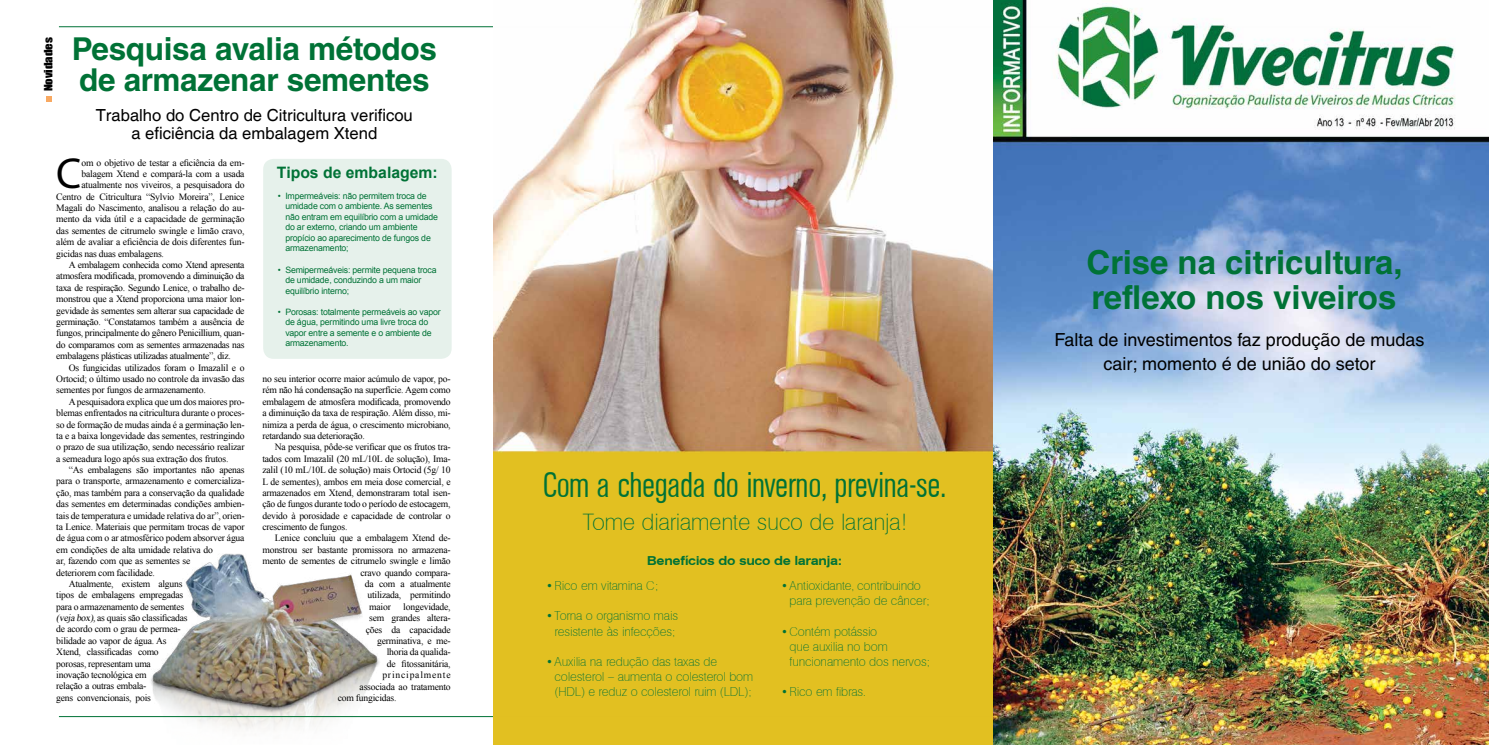
<style>
.page{position:relative;width:1489px;height:745px;background:#fff}
.page>*{position:absolute;margin:0;border:0;box-sizing:border-box;transform-origin:0 0}
.t1{font:43.4px "Myriad Pro";color:#000}
.t2{font:35.44px "Agent C Light Normal";color:#007236}
.t3{font:700 32.9px/35px "Helvetica LT Std";color:#007236}
.t4{font:700 31.5px/31.5px "Helvetica LT Std";letter-spacing:-.01em;color:#007236}
.t5{font:23.19px "Agent Light DB Normal";color:#007236}
.t6{font:18.03px/23.9px "Helvetica LT Std";color:#000;text-align:center}
.t7{font:16.62px/17.5px "Helvetica";color:#000;text-align:center}
.t8{font:700 15.75px "Arial";color:#007236}
.t9{font:12.69px/15.2px "Agent Light DB Normal";color:#007236}
.t10{font:12.69px "Agent Ext Med DB Normal";color:#007236}
.t11{font:10.5px "Impact";color:#000;scale:1.2 1}
.t12{font:9.62px/11.4px "Times New Roman";letter-spacing:-.02em;color:#000;text-align:justify}
.t13{font:9.62px "Times New Roman";letter-spacing:.085em;color:#000}
.t14{font:8.75px/10.5px "Arial";letter-spacing:-.02em;color:#007236}
.s1{font-style:italic}
</style>
<div class="page">
<img style="left:132px;top:553px;width:267px;height:177px">
<hr style="left:59px;top:26px;width:1370px;height:1px;background:#007236">
<hr style="left:59px;top:716px;width:933px;height:1px;background:#007236">
<img style="left:493px;top:0;width:995px;height:744px">
<svg style="left:46px;top:96px;width:6px;height:6px"></svg>
<div style="left:263px;top:159px;width:188px;height:199px;background:#e6f1eb;border-radius:10px"></div>
<p class="t11" style="left:40px;top:91px;width:47px;rotate:-90deg">Novidades</p>
<h3 class="t4" style="left:72px;top:32px;width:367px">Pesquisa avalia métodos de armazenar sementes</h3>
<h3 class="t7" style="left:96px;top:107px;width:318px">Trabalho do Centro de Citricultura verificou a eficiência da embalagem Xtend</h3>
<h1 class="t1" style="left:56px;top:147px;width:27px">C</h1>
<p class="t12" style="left:81px;top:156px;width:164px">om o objetivo de testar a eficiência da em-</p>
<h3 class="t8" style="left:277px;top:161px;width:162px">Tipos de embalagem:</h3>
<p class="t14" style="left:285px;top:190px;width:154px;text-indent:-7px">• Impermeáveis: não permitem troca de umidade com o ambiente. As sementes não entram em equilíbrio com a umidade do ar externo, criando um ambiente propício ao aparecimento de fungos de armazenamento;</p>
<p class="t14" style="left:285px;top:264px;width:153px;text-indent:-7px">• Semipermeáveis: permite pequena troca de umidade, conduzindo a um maior equilíbrio interno;</p>
<p class="t14" style="left:285px;top:306px;width:157px;text-indent:-7px">• Porosas: totalmente permeáveis ao vapor de água, permitindo uma livre troca do vapor entre a semente e o ambiente de armazenamento.</p>
<p class="t12" style="left:262px;top:373px;width:190px">no seu interior ocorre maior acúmulo de vapor, po&shy;rém não há condensação na superfície. Agem como embalagem de atmosfera modificada, promovendo a diminuição da taxa de respiração. Além disso, mi&shy;nimiza a perda de água, o crescimento microbiano, retardando sua deterioração.</p>
<p class="t12" style="left:262px;top:441px;width:190px;text-indent:12px">Na pesquisa, pôde-se verificar que os frutos tra&shy;tados com Imazalil (20 mL/10L de solução), Ima&shy;zalil (10 mL/10L de solução) mais Ortocid (5g/ 10<br>L de sementes), ambos em meia dose comercial, e armazenados em Xtend, demonstraram total isen&shy;ção de fungos durante todo o período de estocagem, devido à porosidade e capacidade de controlar o crescimento de fungos.</p>
<p class="t12" style="left:275px;top:532px;width:177px">Lenice concluiu que a embalagem Xtend de-</p>
<p class="t12" style="left:262px;top:543px;width:190px">monstrou ser bastante promissora no armazena-</p>
<p class="t12" style="left:262px;top:555px;width:190px">mento de sementes de citrumelo swingle e limão</p>
<p class="t12" style="left:360px;top:566px;width:92px">cravo quando compara-</p>
<p class="t12" style="left:365px;top:577px;width:87px">da com a atualmente</p>
<p class="t12" style="left:367px;top:589px;width:85px">utilizada, permitindo</p>
<p class="t12" style="left:369px;top:600px;width:23px">maior</p>
<p class="t12" style="left:403px;top:600px;width:49px">longevidade,</p>
<p class="t12" style="left:369px;top:611px;width:83px">sem grandes altera-</p>
<p class="t12" style="left:366px;top:623px;width:86px">ções da capacidade</p>
<p class="t12" style="left:377px;top:634px;width:75px">germinativa, e me-</p>
<p class="t12" style="left:387px;top:646px;width:65px">lhoria da qualida-</p>
<p class="t12" style="left:387px;top:657px;width:65px">de fitossanitária,</p>
<p class="t13" style="left:382px;top:668px;width:70px">principalmente</p>
<p class="t12" style="left:359px;top:680px;width:93px">associada ao tratamento</p>
<p class="t12" style="left:338px;top:691px;width:60px">com fungicidas.</p>
<p class="t12" style="left:81px;top:168px;width:165px">balagem Xtend e compará-la com a usada</p>
<p class="t12" style="left:81px;top:179px;width:164px">atualmente nos viveiros, a pesquisadora do</p>
<p class="t12" style="left:56px;top:190px;width:190px">Centro de Citricultura “Sylvio Moreira”, Lenice</p>
<p class="t12" style="left:56px;top:202px;width:190px">Magali do Nascimento, analisou a relação do au-</p>
<p class="t12" style="left:56px;top:213px;width:190px">mento da vida útil e a capacidade de germinação</p>
<p class="t12" style="left:56px;top:225px;width:190px">das sementes de citrumelo swingle e limão cravo,</p>
<p class="t12" style="left:56px;top:236px;width:190px">além de avaliar a eficiência de dois diferentes fun-</p>
<p class="t12" style="left:56px;top:247px;width:109px">gicidas nas duas embalagens.</p>
<p class="t12" style="left:69px;top:259px;width:177px">A embalagem conhecida como Xtend apresenta</p>
<p class="t12" style="left:56px;top:270px;width:190px">atmosfera modificada, promovendo a diminuição da</p>
<p class="t12" style="left:56px;top:281px;width:190px">taxa de respiração. Segundo Lenice, o trabalho de-</p>
<p class="t12" style="left:56px;top:293px;width:190px">monstrou que a Xtend proporciona uma maior lon-</p>
<p class="t12" style="left:56px;top:304px;width:190px">gevidade às sementes sem alterar sua capacidade de</p>
<p class="t12" style="left:56px;top:316px;width:190px">germinação. “Constatamos também a ausência de</p>
<p class="t12" style="left:56px;top:327px;width:190px">fungos, principalmente do gênero Penicillium, quan-</p>
<p class="t12" style="left:56px;top:338px;width:190px">do comparamos com as sementes armazenadas nas</p>
<p class="t12" style="left:56px;top:350px;width:176px">embalagens plásticas utilizadas atualmente”, diz.</p>
<p class="t12" style="left:69px;top:361px;width:177px">Os fungicidas utilizados foram o Imazalil e o</p>
<p class="t12" style="left:56px;top:372px;width:190px">Ortocid; o último usado no controle da invasão das</p>
<p class="t12" style="left:56px;top:384px;width:151px">sementes por fungos de armazenamento.</p>
<p class="t12" style="left:69px;top:395px;width:177px">A pesquisadora explica que um dos maiores pro-</p>
<p class="t12" style="left:56px;top:407px;width:190px">blemas enfrentados na citricultura durante o proces-</p>
<p class="t12" style="left:56px;top:418px;width:190px">so de formação de mudas ainda é a germinação len-</p>
<p class="t12" style="left:56px;top:429px;width:190px">ta e a baixa longevidade das sementes, restringindo</p>
<p class="t12" style="left:56px;top:441px;width:190px">o prazo de sua utilização, sendo necessário realizar</p>
<p class="t12" style="left:56px;top:452px;width:174px">a semeadura logo após sua extração dos frutos.</p>
<p class="t12" style="left:69px;top:463px;width:177px">“As embalagens são importantes não apenas</p>
<p class="t12" style="left:56px;top:475px;width:190px">para o transporte, armazenamento e comercializa-</p>
<p class="t12" style="left:56px;top:486px;width:190px">ção, mas também para a conservação da qualidade</p>
<p class="t12" style="left:56px;top:498px;width:190px">das sementes em determinadas condições ambien-</p>
<p class="t12" style="left:56px;top:509px;width:190px">tais de temperatura e umidade relativa do ar”, orien-</p>
<p class="t12" style="left:56px;top:520px;width:190px">ta Lenice. Materiais que permitam trocas de vapor</p>
<p class="t12" style="left:56px;top:532px;width:190px">de água com o ar atmosférico podem absorver água</p>
<p class="t12" style="left:56px;top:543px;width:158px">em condições de alta umidade relativa do</p>
<p class="t12" style="left:56px;top:554px;width:135px">ar, fazendo com que as sementes se</p>
<p class="t12" style="left:56px;top:566px;width:100px">deteriorem com facilidade.</p>
<p class="t12" style="left:69px;top:577px;width:115px">Atualmente, existem alguns</p>
<p class="t12" style="left:56px;top:589px;width:128px">tipos de embalagens empregadas</p>
<p class="t12" style="left:56px;top:600px;width:129px">para o armazenamento de sementes</p>
<p class="t12" style="left:56px;top:611px;width:133px"><span class="s1">(vejabox),</span>as quais são classificadas</p>
<p class="t12" style="left:56px;top:623px;width:126px">de acordo com o grau de permea-</p>
<p class="t12" style="left:56px;top:634px;width:112px">bilidade ao vapor de água. As</p>
<p class="t12" style="left:56px;top:645px;width:104px">Xtend, classificadas como</p>
<p class="t12" style="left:56px;top:657px;width:96px">porosas, representam uma</p>
<p class="t12" style="left:56px;top:668px;width:92px">inovação tecnológica em</p>
<p class="t12" style="left:56px;top:680px;width:92px">relação a outras embala-</p>
<p class="t12" style="left:56px;top:691px;width:96px">gens convencionais, pois</p>
<h2 class="t2" style="left:543px;top:464px;width:404px">Com a chegada do inverno, previna-se.</h2>
<h3 class="t5" style="left:583px;top:508px;width:324px">Tome diariamente suco de laranja!</h3>
<h3 class="t10" style="left:647px;top:553px;width:196px">Benefícios do suco de laranja:</h3>
<h3 class="t9" style="left:547px;top:577px;width:112px">• Rico em vitamina C;</h3>
<h3 class="t9" style="left:547px;top:608px;width:132px;text-align:center">• Torna o organismo mais resistente às infecções;</h3>
<h3 class="t9" style="left:555px;top:653px;width:200px;text-indent:-7px">• Auxilia na redução das taxas de colesterol – aumenta o colesterol bom (HDL) e reduz o colesterol ruim (LDL);</h3>
<h3 class="t9" style="left:789px;top:577px;width:141px;text-indent:-7px">• Antioxidante, contribuindo para prevenção de câncer;</h3>
<h3 class="t9" style="left:789px;top:623px;width:141px;text-indent:-7px">• Contém potássio<br>que auxilia no bom funcionamento dos nervos;</h3>
<h3 class="t9" style="left:782px;top:684px;width:85px">• Rico em fibras.</h3>
<h3 class="t3" style="left:1086px;top:244px;width:317px">Crise na citricultura, reflexo nos viveiros</h3>
<h3 class="t6" style="left:1054px;top:327px;width:371px">Falta de investimentos faz produção de mudas cair; momento é de união do setor</h3>
</div>
